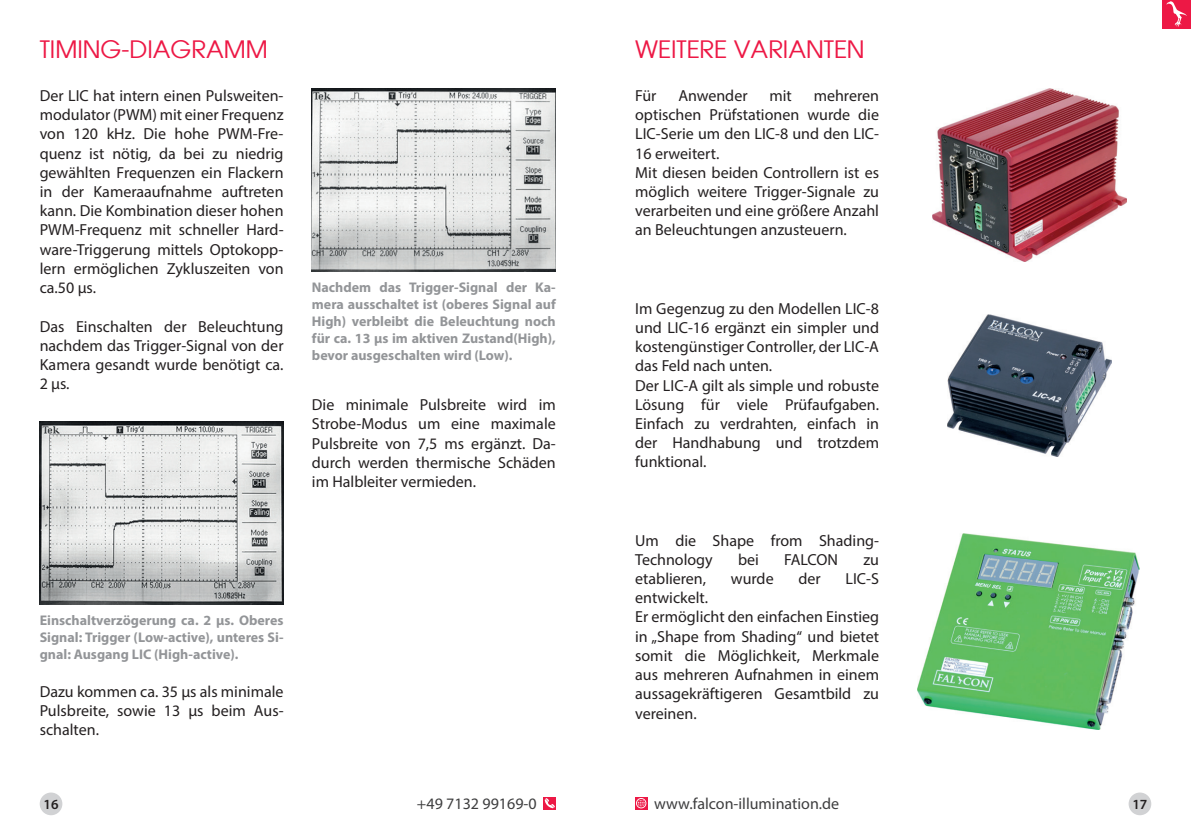
<style>
.page{position:relative;width:1191px;height:840px;background:#fff}
.page>*{position:absolute;margin:0;border:0;box-sizing:border-box;transform-origin:0 0}
.t1{font:24px "Atlanta";color:#ed1845}
.t2{font:16px/19.2px "Myriad Pro";color:#231f20}
.t3{font:16px "Myriad Pro";color:#3e3e3f}
.t4{font:700 14px/16.8px "Myriad Pro";color:#939598;text-align:justify}
.t5{font:600 14px "Myriad Pro";color:#231f20}
</style>
<div class="page">
<img style="left:40px;top:421px;width:243px;height:183px">
<img style="left:312px;top:89px;width:244px;height:182px">
<img style="left:947px;top:314px;width:164px;height:142px">
<img style="left:917px;top:533px;width:223px;height:196px">
<img style="left:932px;top:89px;width:194px;height:173px">
<div style="left:40px;top:792px;width:22px;height:22px;background:#d1d2d4;border-radius:50%"></div>
<div style="left:1128px;top:792px;width:23px;height:22px;background:#d1d2d4;border-radius:50%"></div>
<svg style="left:544px;top:797px;width:12px;height:11px"></svg>
<svg style="left:545px;top:797px;width:10px;height:10px"></svg>
<svg style="left:635px;top:797px;width:12px;height:11px"></svg>
<svg style="left:636px;top:797px;width:10px;height:11px"></svg>
<div style="left:1162px;top:0;width:29px;height:28px;background:#ed1845"></div>
<svg style="left:1166px;top:1px;width:21px;height:26px"></svg>
<h1 class="t1" style="left:40px;top:32px;width:230px">TIMING-DIAGRAMM</h1>
<p class="t2" style="left:40px;top:86px;width:245px;text-align:justify">Der LIC hat intern einen Pulsweiten&shy;modulator (PWM) mit einer Frequenz von 120 kHz. Die hohe PWM-Fre&shy;quenz ist nötig, da bei zu niedrig gewählten Frequenzen ein Flackern in der Kameraaufnahme auftreten kann. Die Kombination dieser hohen PWM-Frequenz mit schneller Hard&shy;ware-Triggerung mittels Optokopp&shy;lern ermöglichen Zykluszeiten von ca.50 µs.</p>
<p class="t2" style="left:40px;top:316px;width:245px;text-align:justify">Das Einschalten der Beleuchtung nachdem das Trigger-Signal von der Kamera gesandt wurde benötigt ca.<br>2 µs.</p>
<p class="t4" style="left:312px;top:279px;width:245px">Nachdem das Trigger-Signal der Ka&shy;mera ausschaltet ist (oberes Signal auf High) verbleibt die Beleuchtung noch für ca. 13 µs im aktiven Zustand(High), bevor ausgeschalten wird (Low).</p>
<p class="t2" style="left:312px;top:394px;width:245px;text-align:justify">Die minimale Pulsbreite wird im Strobe-Modus um eine maximale Pulsbreite von 7,5 ms ergänzt. Da&shy;durch werden thermische Schäden im Halbleiter vermieden.</p>
<p class="t4" style="left:40px;top:611px;width:245px">Einschaltverzögerung ca. 2 µs. Oberes Signal: Trigger (Low-active), unteres Si&shy;gnal: Ausgang LIC (High-active).</p>
<p class="t2" style="left:40px;top:681px;width:245px;text-align:justify">Dazu kommen ca. 35 µs als minimale Pulsbreite, sowie 13 µs beim Aus&shy;schalten.</p>
<h1 class="t1" style="left:635px;top:32px;width:66px">WEITERE</h1>
<h1 class="t1" style="left:733px;top:32px;width:132px">VARIANTEN</h1>
<p class="t2" style="left:635px;top:86px;width:23px">Für</p>
<p class="t2" style="left:678px;top:86px;width:71px">Anwender</p>
<p class="t2" style="left:769px;top:86px;width:24px">mit</p>
<p class="t2" style="left:635px;top:86px;width:245px;text-indent:178px">mehreren optischen Prüfstationen wurde die<br>LIC-Serie um den LIC-8 und den LIC-<br>16 erweitert.<br>Mit diesen beiden Controllern ist es möglich weitere Trigger-Signale zu verarbeiten und eine größere Anzahl an Beleuchtungen anzusteuern.</p>
<p class="t2" style="left:635px;top:298px;width:245px">Im Gegenzug zu den Modellen LIC-8 und LIC-16 ergänzt ein simpler und kostengünstiger Controller, der LIC-A das Feld nach unten.<br>Der LIC-A gilt als simple und robuste<br>Lösung für viele Prüfaufgaben.<br>Einfach zu verdrahten, einfach in der Handhabung und trotzdem funktional.</p>
<p class="t2" style="left:635px;top:530px;width:245px">Um die Shape from Shading-<br>Technology</p>
<p class="t2" style="left:738px;top:549px;width:22px">bei</p>
<p class="t2" style="left:784px;top:549px;width:55px">FALCON</p>
<p class="t2" style="left:863px;top:549px;width:17px">zu</p>
<p class="t2" style="left:635px;top:568px;width:72px">etablieren,</p>
<p class="t2" style="left:731px;top:568px;width:44px">wurde</p>
<p class="t2" style="left:798px;top:568px;width:24px">der</p>
<p class="t2" style="left:845px;top:568px;width:35px">LIC-S</p>
<p class="t2" style="left:635px;top:587px;width:245px">entwickelt.<br>Er ermöglicht den einfachen Einstieg in „Shape from Shading“ und bietet somit die Möglichkeit, Merkmale aus mehreren Aufnahmen in einem aussagekräftigeren Gesamtbild zu vereinen.</p>
<p class="t5" style="left:44px;top:795px;width:17px">16</p>
<p class="t3" style="left:417px;top:793px;width:121px">+49 7132 99169-0</p>
<p class="t3" style="left:654px;top:793px;width:186px">www.falcon-illumination.de</p>
<p class="t5" style="left:1132px;top:795px;width:17px">17</p>
</div>
